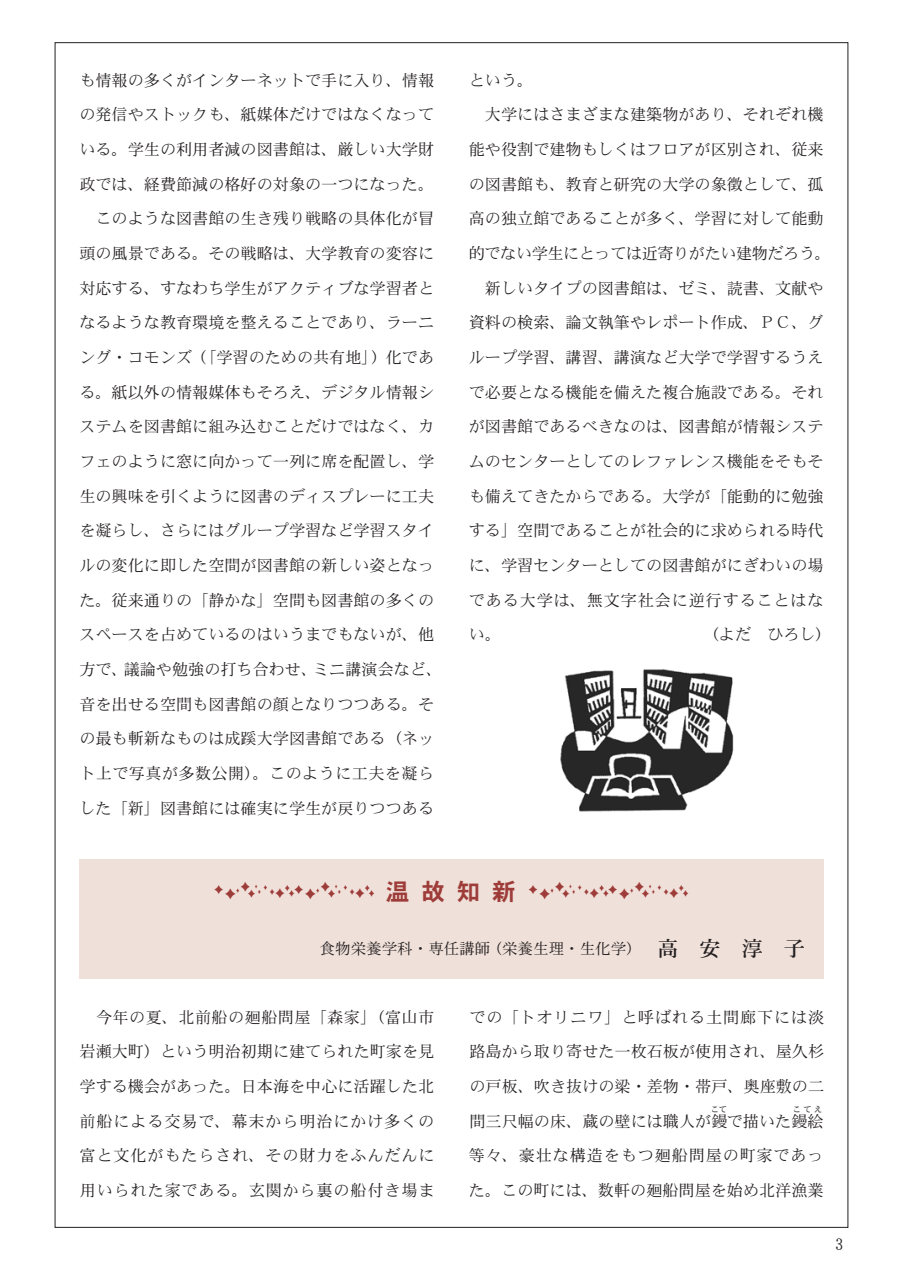
<style>
.page{position:relative;width:903px;height:1275px;background:#fff}
.page>*{position:absolute;margin:0;border:0;box-sizing:border-box;transform-origin:0 0}
.t1{font:28.35px "Twinkle Line";color:#9e3c39}
.t2{font:17.68px "DFHS Mincho Std W3";color:#231f20;scale:.84 1}
.t3{font:16.1px/34.6px "DFHS Mincho Std W3";color:#231f20;text-align:justify}
.t4{font:16.1px/34.6px "DFHS Mincho Std W3";letter-spacing:.055em;color:#231f20}
.t5{font:16.1px "DFHS Mincho Std W3";letter-spacing:-.025em;color:#231f20}
.t6{font:15.58px "DFHS Mincho Std W3";color:#231f20}
.t7{font:8.05px "DFHS Mincho Std W5";color:#231f20}
.s1{font-family:"DFHS Gothic Std W7";font-size:23.62px}
.s2{font-family:"DFHS Mincho Std W5";font-size:21px}
</style>
<div class="page">
<div style="left:79px;top:859px;width:744px;height:120px;background:#efe0d9"></div>
<img style="left:560px;top:669px;width:174px;height:143px">
<p class="t3" style="left:79px;top:62px;width:364px;text-align:center">も情報の多くがインターネットで手に入り、情報の発信やストックも、紙媒体だけではなくなっている。学生の利用者減の図書館は、厳しい大学財政では、経費節減の格好の対象の一つになった。このような図書館の生き残り戦略の具体化が冒<br>頭の風景である。その戦略は、大学教育の変容に対応する、すなわち学生がアクティブな学習者となるような教育環境を整えることであり、ラーニング・コモンズ（「学習のための共有地」）化である。紙以外の情報媒体もそろえ、デジタル情報システムを図書館に組み込むことだけではなく、カフェのように窓に向かって一列に席を配置し、学生の興味を引くように図書のディスプレーに工夫を凝らし、さらにはグループ学習など学習スタイルの変化に即した空間が図書館の新しい姿となった。従来通りの「静かな」空間も図書館の多くのスペースを占めているのはいうまでもないが、他方で、議論や勉強の打ち合わせ、ミニ講演会など、音を出せる空間も図書館の顔となりつつある。その最も斬新なものは成蹊大学図書館である（ネット上で写真が多数公開）。このように工夫を凝らした「新」図書館には確実に学生が戻りつつある</p>
<p class="t3" style="left:469px;top:62px;width:66px">という。</p>
<p class="t3" style="left:485px;top:97px;width:340px">大学にはさまざまな建築物があり、それぞれ機</p>
<p class="t3" style="left:469px;top:132px;width:356px">能や役割で建物もしくはフロアが区別され、従来</p>
<p class="t3" style="left:469px;top:166px;width:356px">の図書館も、教育と研究の大学の象徴として、孤</p>
<p class="t3" style="left:469px;top:201px;width:356px">高の独立館であることが多く、学習に対して能動</p>
<p class="t5" style="left:469px;top:245px;width:363px">的でない学生にとっては近寄りがたい建物だろう。</p>
<p class="t3" style="left:485px;top:270px;width:340px">新しいタイプの図書館は、ゼミ、読書、文献や</p>
<p class="t3" style="left:469px;top:305px;width:356px">資料の検索、論文執筆やレポート作成、ＰＣ、グ</p>
<p class="t3" style="left:469px;top:340px;width:356px">ループ学習、講習、講演など大学で学習するうえ</p>
<p class="t3" style="left:469px;top:374px;width:356px">で必要となる機能を備えた複合施設である。それ</p>
<p class="t3" style="left:469px;top:409px;width:356px">が図書館であるべきなのは、図書館が情報システ</p>
<p class="t3" style="left:469px;top:444px;width:356px">ムのセンターとしてのレファレンス機能をそもそ</p>
<p class="t3" style="left:469px;top:478px;width:356px">も備えてきたからである。大学が「能動的に勉強</p>
<p class="t3" style="left:469px;top:513px;width:356px">する」空間であることが社会的に求められる時代</p>
<p class="t3" style="left:469px;top:548px;width:356px">に、学習センターとしての図書館がにぎわいの場</p>
<p class="t4" style="left:469px;top:582px;width:356px">である大学は、無文字社会に逆行することはな</p>
<p class="t3" style="left:469px;top:617px;width:34px">い。</p>
<p class="t3" style="left:703px;top:617px;width:130px">（よだ ひろし）</p>
<h1 class="t1" style="left:215px;top:876px;width:475px">==<span class="s1">温故知新</span>==</h1>
<p class="t6" style="left:320px;top:940px;width:487px">食物栄養学科・専任講師（栄養生理・生化学） <span class="s2">高 安 淳 子</span></p>
<p class="t3" style="left:80px;top:999px;width:357px;text-indent:17px">今年の夏、北前船の廻船問屋「森家」（富山市岩瀬大町）という明治初期に建てられた町家を見学する機会があった。日本海を中心に活躍した北前船による交易で、幕末から明治にかけ多くの富と文化がもたらされ、その財力をふんだんに用いられた家である。玄関から裏の船付き場ま</p>
<p class="t3" style="left:469px;top:999px;width:356px">での「トオリニワ」と呼ばれる土間廊下には淡路島から取り寄せた一枚石板が使用され、屋久杉の戸板、吹き抜けの梁・差物・帯戸、奥座敷の二間三尺幅の床、蔵の壁には職人が鏝で描いた鏝絵</p>
<p class="t7" style="left:711px;top:1104px;width:18px">こて</p>
<p class="t7" style="left:793px;top:1104px;width:31px">こてえ</p>
<p class="t4" style="left:469px;top:1138px;width:356px">等々、豪壮な構造をもつ廻船問屋の町家であった。この町には、数軒の廻船問屋を始め北洋漁業</p>
<p class="t2" style="left:835px;top:1234px;width:11px">3</p>
</div>
